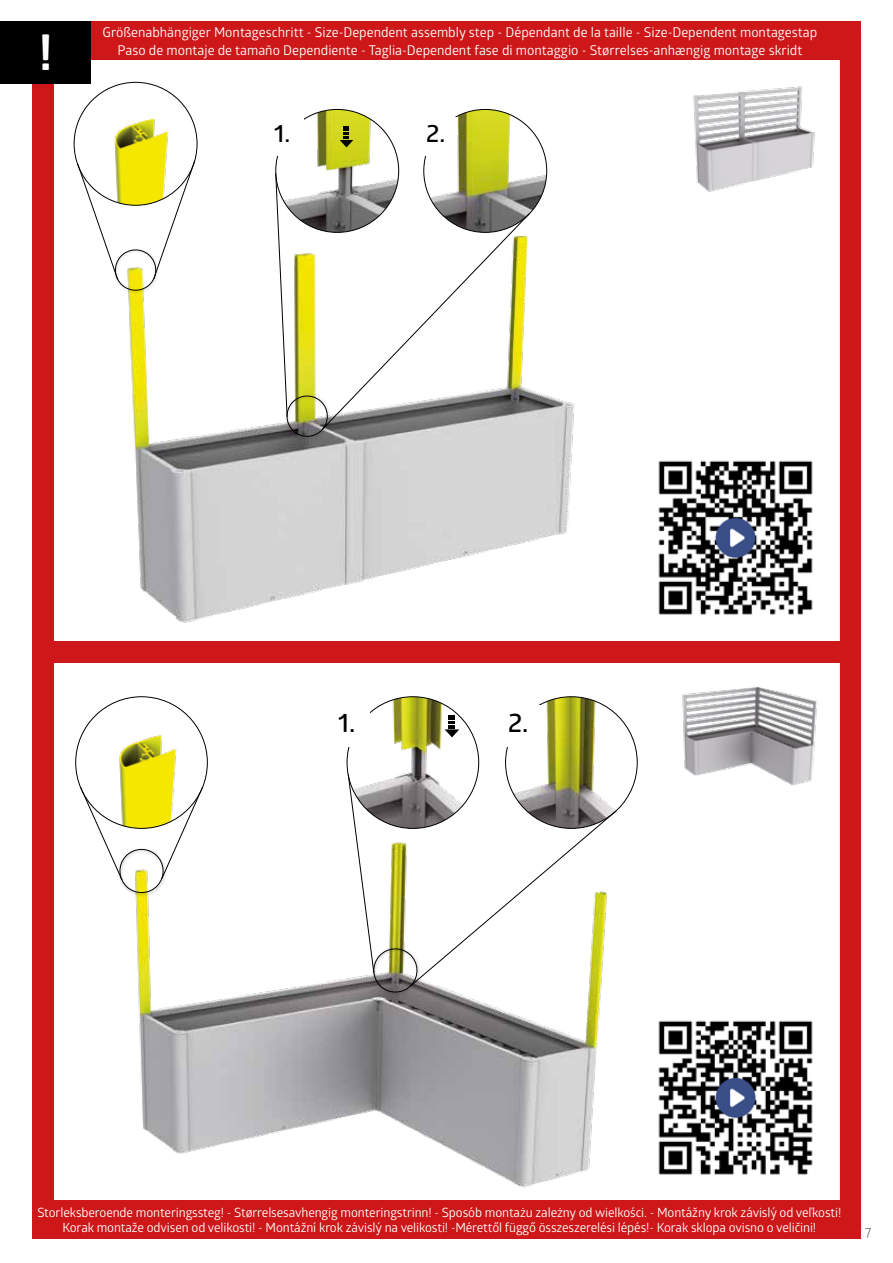
<style>
.page{position:relative;width:893px;height:1263px;background:#fff}
.page>*{position:absolute;margin:0;border:0;box-sizing:border-box;transform-origin:0 0}
.t1{font:700 49.5px "Glober";color:#fff}
.t2{font:600 26.55px "Glober";color:#000}
.t3{font:600 24.9px "Glober";color:#000}
.t4{font:13.5px/18px "Glober";color:#fff;text-align:center}
.t5{font:300 13.5px "The Sans";color:#706f6f}
.t6{font:12.75px/15.3px "Glober";letter-spacing:-.01em;color:#fff;text-align:center}
</style>
<div class="page">
<img style="left:128px;top:211px;width:447px;height:412px">
<img style="left:424px;top:109px;width:123px;height:123px;border-radius:61px">
<img style="left:276px;top:109px;width:123px;height:123px;border-radius:61px">
<img style="left:74px;top:82px;width:123px;height:123px;border-radius:61px">
<svg style="left:330px;top:213px;width:200px;height:217px"></svg>
<div style="left:261px;top:118px;width:43px;height:38px;background:#fff"></div>
<div style="left:414px;top:118px;width:43px;height:38px;background:#fff"></div>
<div style="left:285px;top:394px;width:46px;height:46px;background:#000;opacity:.75"></div>
<svg style="left:275px;top:173px;width:55px;height:266px"></svg>
<div style="left:113px;top:248px;width:47px;height:46px;background:#000;opacity:.75"></div>
<svg style="left:77px;top:160px;width:118px;height:133px"></svg>
<svg style="left:340px;top:126px;width:13px;height:21px"></svg>
<img style="left:92px;top:756px;width:528px;height:445px">
<img style="left:506px;top:697px;width:131px;height:131px;border-radius:66px">
<img style="left:347px;top:697px;width:132px;height:131px;border-radius:66px">
<img style="left:76px;top:697px;width:131px;height:131px;border-radius:66px">
<div style="left:324px;top:705px;width:46px;height:42px;background:#fff"></div>
<div style="left:496px;top:705px;width:45px;height:42px;background:#fff"></div>
<div style="left:372px;top:947px;width:49px;height:49px;background:#000;opacity:.75"></div>
<svg style="left:348px;top:774px;width:268px;height:221px"></svg>
<div style="left:118px;top:847px;width:49px;height:50px;background:#000;opacity:.75"></div>
<svg style="left:80px;top:787px;width:123px;height:108px"></svg>
<svg style="left:445px;top:715px;width:14px;height:22px"></svg>
<div style="left:32px;top:78px;width:22px;height:1152px;background:#cd1719"></div>
<div style="left:39px;top:641px;width:811px;height:22px;background:#cd1719"></div>
<div style="left:840px;top:32px;width:21px;height:1198px;background:#cd1719"></div>
<div style="left:39px;top:22px;width:822px;height:38px;background:#cd1719"></div>
<div style="left:0;top:22px;width:91px;height:62px;background:#000"></div>
<div style="left:32px;top:1201px;width:829px;height:38px;background:#cd1719"></div>
<img style="left:682px;top:687px;width:136px;height:99px">
<img style="left:693px;top:86px;width:122px;height:106px">
<img style="left:658px;top:460px;width:155px;height:155px">
<img style="left:658px;top:1020px;width:155px;height:155px">
<h1 class="t1" style="left:39px;top:17px;width:15px">!</h1>
<p class="t4" style="left:103px;top:22px;width:716px">Größenabhängiger Montageschritt - Size-Dependent assembly step - Dépendant de la taille - Size-Dependent montagestap<br>Paso de montaje de tamaño Dependiente - Taglia-Dependent fase di montaggio - Størrelses-anhængig montage skridt</p>
<h3 class="t3" style="left:274px;top:116px;width:18px">1.</h3>
<h3 class="t3" style="left:426px;top:116px;width:21px">2.</h3>
<h2 class="t2" style="left:338px;top:704px;width:19px">1.</h2>
<h2 class="t2" style="left:508px;top:704px;width:22px">2.</h2>
<p class="t6" style="left:37px;top:1204px;width:805px">Storleksberoende monteringssteg! - Størrelsesavhengig monteringstrinn! - Sposób montażu zależny od wielkości. - Montážny krok závislý od veľkosti!<br>Korak montaže odvisen od velikosti! - Montážní krok závislý na velikosti! -Mérettől függő összeszerelési lépés!- Korak sklopa ovisno o veličini!</p>
<p class="t5" style="left:865px;top:1220px;width:8px">7</p>
</div>
